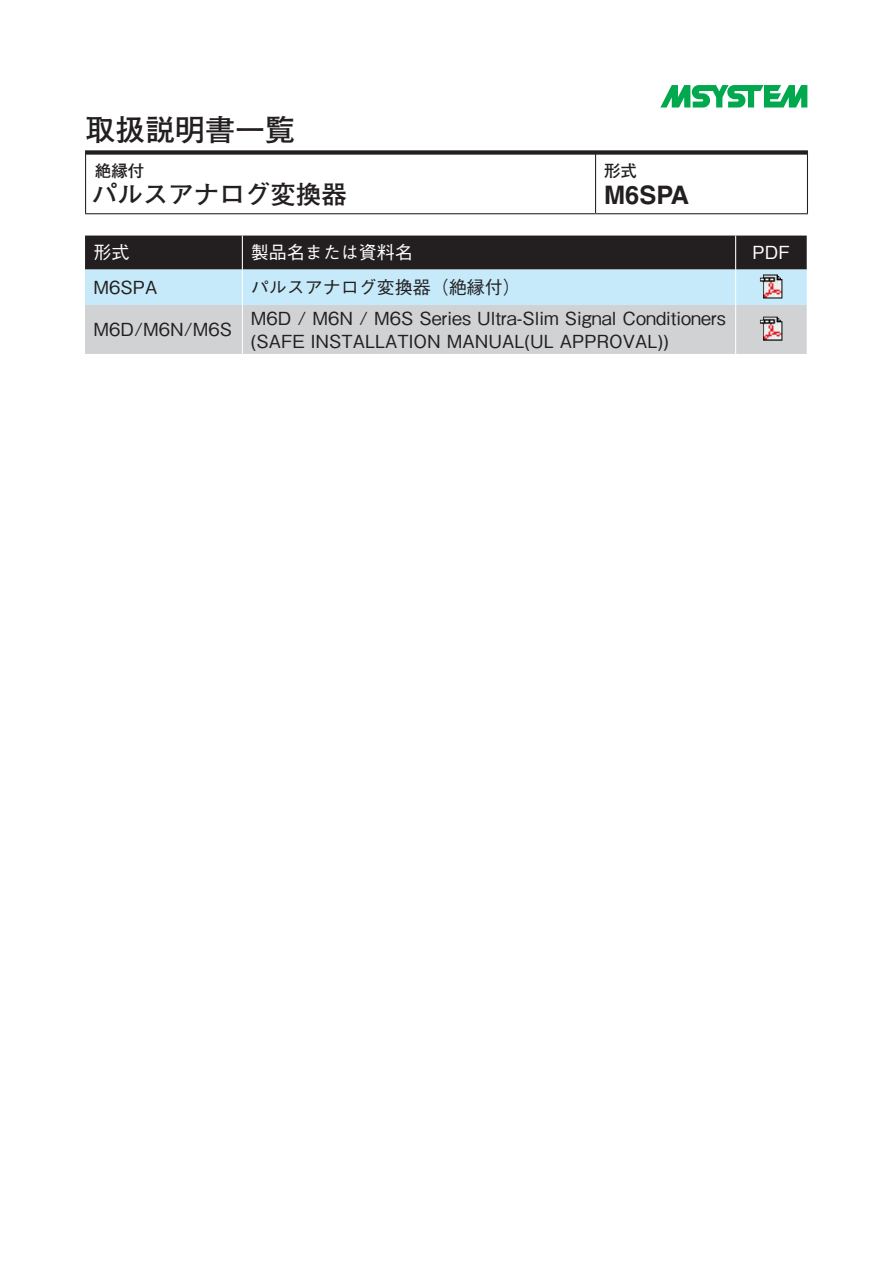
<style>
.page{position:relative;width:893px;height:1263px;background:#fff}
.page>*{position:absolute;margin:0;border:0;box-sizing:border-box;transform-origin:0 0}
.t1{font:700 30px "Futo Go B101 Pro";color:#231f20}
.t2{font:700 25.5px "Futo Go B101 Pro";color:#231f20}
.t3{font:700 25.5px "Helvetica LT Std";color:#231f20}
.t4{font:500 18px "Gothic BBB Pro";color:#231f20}
.t5{font:500 18px "Gothic BBB Pro";color:#fff}
.t6{font:700 16.5px "Futo Go B101 Pro";color:#231f20}
</style>
<div class="page">
<div style="left:85px;top:150px;width:723px;height:5px;background:#231f20"></div>
<svg style="left:660px;top:85px;width:147px;height:23px"></svg>
<hr style="left:595px;top:154px;width:1px;height:59px;background:#231f20">
<hr style="left:85px;top:154px;width:1px;height:59px;background:#231f20">
<hr style="left:807px;top:154px;width:1px;height:59px;background:#231f20">
<hr style="left:85px;top:213px;width:511px;height:1px;background:#231f20">
<hr style="left:596px;top:213px;width:212px;height:1px;background:#231f20">
<svg style="left:85px;top:236px;width:722px;height:118px;background:#9ca6ab"></svg>
<hr style="left:242px;top:236px;width:1px;height:34px;background:#fff">
<hr style="left:735px;top:236px;width:1px;height:34px;background:#fff">
<hr style="left:242px;top:270px;width:1px;height:35px;background:#fff">
<hr style="left:735px;top:270px;width:1px;height:35px;background:#fff">
<hr style="left:242px;top:305px;width:1px;height:49px;background:#fff">
<hr style="left:735px;top:305px;width:1px;height:49px;background:#fff">
<img style="left:760px;top:274px;width:22px;height:24px">
<img style="left:760px;top:317px;width:22px;height:24px">
<h1 class="t1" style="left:85px;top:106px;width:211px">取扱説明書一覧</h1>
<p class="t6" style="left:95px;top:157px;width:51px">絶縁付</p>
<h2 class="t2" style="left:92px;top:174px;width:256px">パルスアナログ変換器</h2>
<p class="t5" style="left:94px;top:238px;width:37px">形式</p>
<p class="t4" style="left:94px;top:273px;width:65px">M6SPA</p>
<p class="t5" style="left:251px;top:238px;width:163px">製品名または資料名</p>
<p class="t4" style="left:251px;top:273px;width:271px">パルスアナログ変換器（絶縁付(</p>
<p class="t6" style="left:604px;top:157px;width:34px">形式</p>
<h2 class="t3" style="left:604px;top:180px;width:87px">M6SPA</h2>
<p class="t4" style="left:94px;top:315px;width:140px">M6D M/ 6N M/ 6S</p>
<p class="t4" style="left:251px;top:304px;width:477px">M6D M/ 6N M/ 6S Series Ultra-Slim Signal Conditioners</p>
<p class="t4" style="left:251px;top:326px;width:419px">(SAFE INSTALLATION MANUAL(UL APPROVAL ((</p>
<p class="t5" style="left:752px;top:238px;width:39px">PDF</p>
</div>
